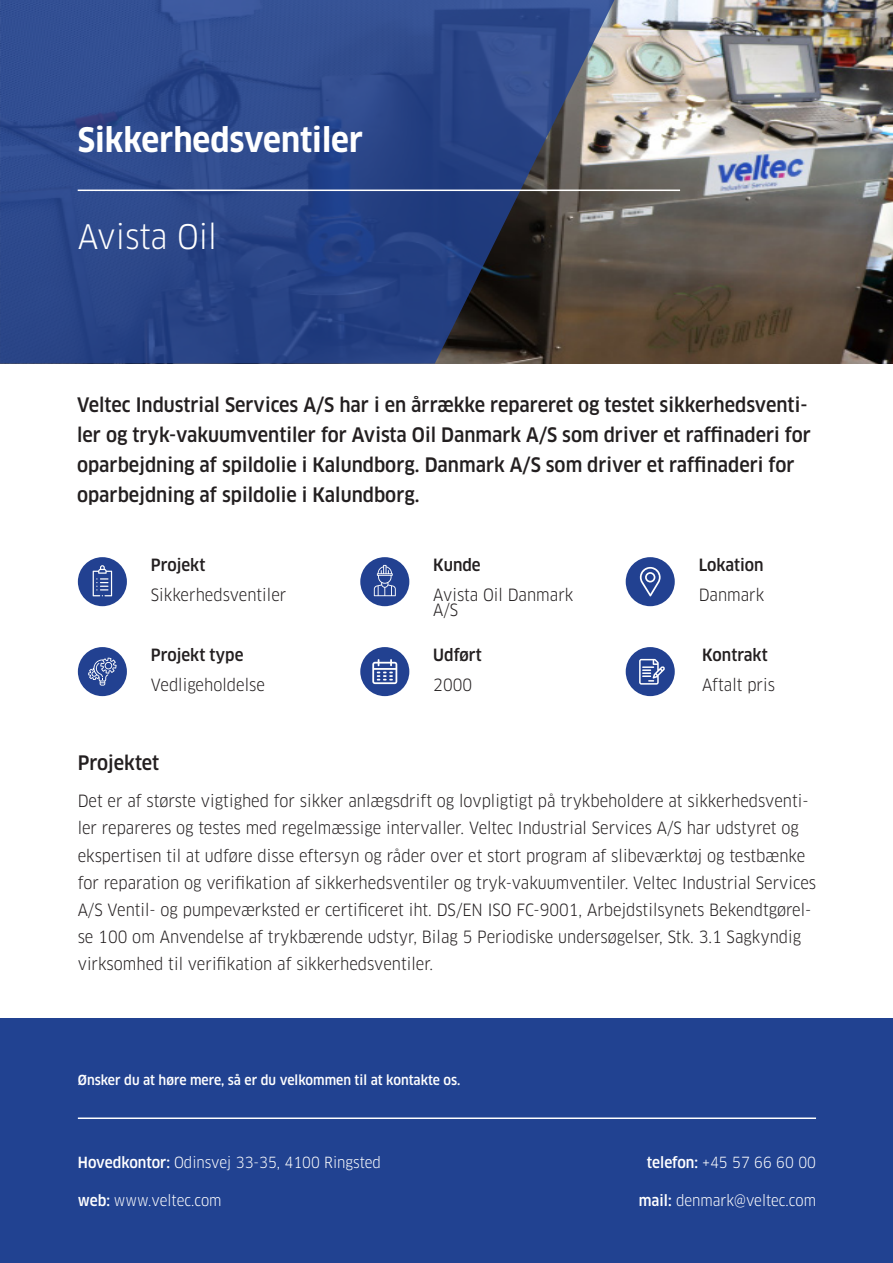
<style>
.page{position:relative;width:893px;height:1263px;background:#fff}
.page>*{position:absolute;margin:0;border:0;box-sizing:border-box;transform-origin:0 0}
.t1{font:700 condensed 33px "Clan OT";color:#fff}
.t2{font:condensed 33px "Clan OT";color:#fff}
.t3{font:500 condensed 19.5px/30px "Clan OT";color:#231f20}
.t4{font:condensed 16.5px/27px "Clan OT";color:#231f20}
.t5{font:500 condensed 16.5px "Clan OT";color:#231f20}
.t6{font:condensed 15px "Clan OT";color:#fff}
.t7{font:500 condensed 13.5px "Clan OT";color:#fff}
.s1{font-weight:500}
</style>
<div class="page">
<img style="left:614px;top:0;width:279px;height:364px">
<svg style="left:0;top:0;width:614px;height:364px;background:#31487f"></svg>
<div style="left:78px;top:557px;width:49px;height:49px;background:#224191;border-radius:50%"></div>
<svg style="left:93px;top:565px;width:19px;height:31px"></svg>
<div style="left:360px;top:557px;width:49px;height:49px;background:#224191;border-radius:50%"></div>
<svg style="left:374px;top:565px;width:22px;height:31px"></svg>
<div style="left:626px;top:557px;width:49px;height:49px;background:#224191;border-radius:50%"></div>
<svg style="left:640px;top:567px;width:21px;height:29px"></svg>
<div style="left:78px;top:647px;width:49px;height:49px;background:#224191;border-radius:50%"></div>
<svg style="left:88px;top:657px;width:29px;height:29px"></svg>
<div style="left:360px;top:647px;width:49px;height:49px;background:#224191;border-radius:50%"></div>
<svg style="left:372px;top:659px;width:25px;height:25px"></svg>
<div style="left:626px;top:647px;width:49px;height:49px;background:#224191;border-radius:50%"></div>
<svg style="left:639px;top:659px;width:26px;height:26px"></svg>
<div style="left:0;top:1018px;width:893px;height:245px;background:#214291"></div>
<hr style="left:78px;top:190px;width:602px;height:1px;background:#fff">
<hr style="left:78px;top:1117px;width:738px;height:2px;background:#fff">
<p class="t1" style="left:78px;top:121px;width:287px">Sikkerhedsventiler</p>
<p class="t2" style="left:78px;top:217px;width:141px">Avista Oil</p>
<p class="t3" style="left:77px;top:390px;width:735px">Veltec Industrial Services A/S har i en årrække repareret og testet sikkerhedsventi&shy;ler og tryk-vakuumventiler for Avista Oil Danmark A/S som driver et raffinaderi for oparbejdning af spildolie i Kalundborg. Danmark A/S som driver et raffinaderi for oparbejdning af spildolie i Kalundborg.</p>
<p class="t5" style="left:151px;top:555px;width:56px">Projekt</p>
<p class="t4" style="left:151px;top:581px;width:137px">Sikkerhedsventiler</p>
<p class="t5" style="left:151px;top:645px;width:94px">Projekt type</p>
<p class="t4" style="left:151px;top:671px;width:116px">Vedligeholdelse</p>
<p class="t3" style="left:78px;top:747px;width:83px">Projektet</p>
<p class="t5" style="left:433px;top:555px;width:49px">Kunde</p>
<p class="t4" style="left:433px;top:587px;width:142px;line-height:15px">Avista Oil Danmark<br>A/S</p>
<p class="t5" style="left:433px;top:645px;width:50px">Udført</p>
<p class="t4" style="left:433px;top:671px;width:40px">2000</p>
<p class="t5" style="left:699px;top:555px;width:66px">Lokation</p>
<p class="t4" style="left:699px;top:581px;width:67px">Danmark</p>
<p class="t5" style="left:702px;top:645px;width:67px">Kontrakt</p>
<p class="t4" style="left:702px;top:671px;width:74px">Aftalt pris</p>
<p class="t4" style="left:78px;top:788px;width:740px">Det er af største vigtighed for sikker anlægsdrift og lovpligtigt på trykbeholdere at sikkerhedsventi&shy;ler repareres og testes med regelmæssige intervaller. Veltec Industrial Services A/S har udstyret og ekspertisen til at udføre disse eftersyn og råder over et stort program af slibeværktøj og testbænke for reparation og verifikation af sikkerhedsventiler og tryk-vakuumventiler. Veltec Industrial Services A/S Ventil- og pumpeværksted er certificeret iht. DS/EN ISO FC-9001, Arbejdstilsynets Bekendtgørel&shy;se 100 om Anvendelse af trykbærende udstyr, Bilag 5 Periodiske undersøgelser, Stk. 3.1 Sagkyndig virksomhed til verifikation af sikkerhedsventiler.</p>
<p class="t7" style="left:78px;top:1072px;width:384px">Ønsker du at høre mere, så er du velkommen til at kontakte os.</p>
<p class="t6" style="left:78px;top:1153px;width:305px"><span class="s1">Hovedkontor:</span> Odinsvej 33-35, 4100 Ringsted</p>
<p class="t6" style="left:78px;top:1191px;width:145px"><span class="s1">web:</span> www.veltec.com</p>
<p class="t6" style="left:647px;top:1154px;width:171px"><span class="s1">telefon:</span> +45 57 66 60 00</p>
<p class="t6" style="left:639px;top:1191px;width:179px"><span class="s1">mail:</span> denmark@veltec.com</p>
</div>
